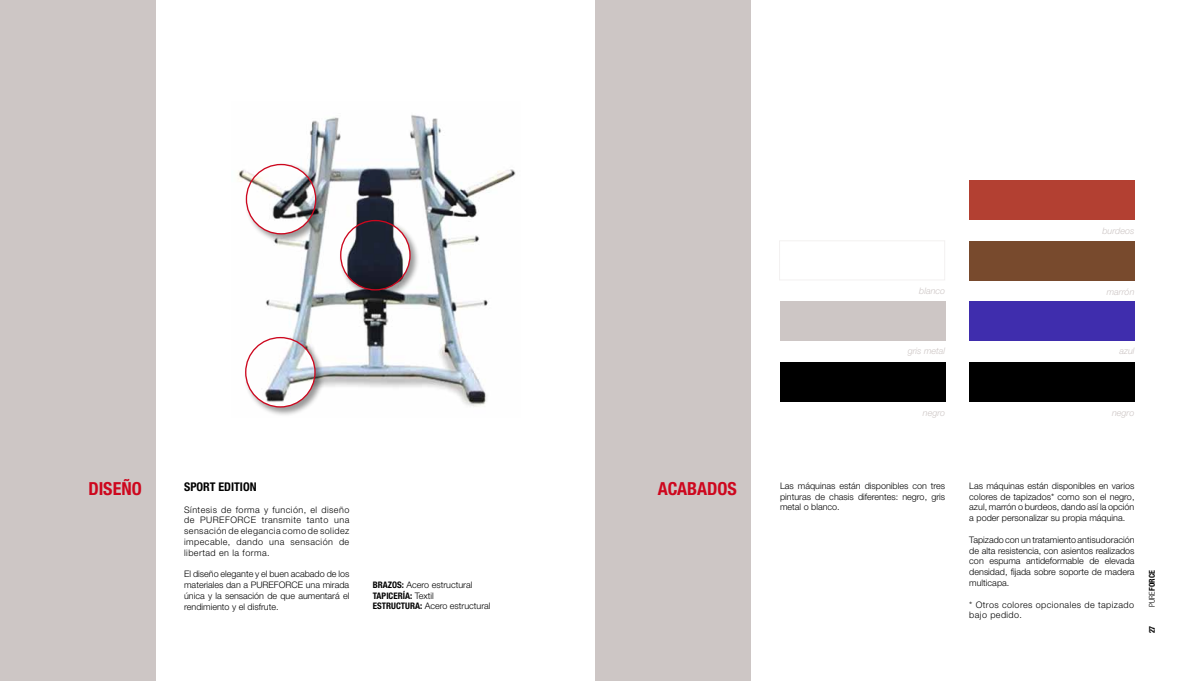
<style>
.page{position:relative;width:1191px;height:681px;background:#fff}
.page>*{position:absolute;margin:0;border:0;box-sizing:border-box;transform-origin:0 0}
.t1{font:700 condensed 18px "Helvetica Neue LT Std";color:#cd071e}
.t2{font:700 condensed 12px "Helvetica Neue LT Std";color:#000}
.t3{font:300 9px/10.8px "Helvetica Neue LT Std";color:#000;text-align:justify}
.t4{font:300 9px/10.8px "Helvetica Neue LT Std";letter-spacing:.045em;color:#000}
.t5{font:italic 300 9px "Helvetica Neue LT Std";color:#cdc6c5}
.t6{font:700 condensed 8px "Helvetica Neue LT Std";color:#000}
.s1{font-weight:700;font-stretch:condensed}
.s2{font-weight:300}
</style>
<div class="page">
<div style="left:595px;top:0;width:156px;height:680px;background:#cdc6c5"></div>
<div style="left:0;top:0;width:156px;height:680px;background:#cdc6c5"></div>
<img style="left:238px;top:115px;width:278px;height:292px">
<div style="left:244px;top:162px;width:82px;height:82px;background:#000;opacity:.4"></div>
<img style="left:246px;top:164px;width:70px;height:70px;border-radius:35px">
<div style="left:246px;top:164px;width:70px;height:70px;border:1px solid #cd071e;border-radius:50%"></div>
<div style="left:338px;top:218px;width:82px;height:82px;background:#000;opacity:.4"></div>
<img style="left:341px;top:220px;width:69px;height:70px;border-radius:35px">
<div style="left:340px;top:220px;width:71px;height:70px;border:1px solid #cd071e;border-radius:50%"></div>
<div style="left:243px;top:335px;width:82px;height:81px;background:#000;opacity:.4"></div>
<img style="left:246px;top:337px;width:69px;height:70px;border-radius:35px">
<div style="left:245px;top:337px;width:71px;height:70px;border:1px solid #cd071e;border-radius:50%"></div>
<div style="left:969px;top:180px;width:165px;height:39px;background:#b34032"></div>
<div style="left:969px;top:241px;width:165px;height:39px;background:#784a2d"></div>
<div style="left:779px;top:240px;width:166px;height:40px;background:#fff;border:1px solid #cdc6c5"></div>
<div style="left:780px;top:301px;width:165px;height:39px;background:#cdc6c5"></div>
<div style="left:969px;top:301px;width:165px;height:39px;background:#3f2dad"></div>
<div style="left:969px;top:362px;width:165px;height:39px;background:#000"></div>
<div style="left:780px;top:362px;width:165px;height:39px;background:#000"></div>
<h1 class="t1" style="left:88px;top:477px;width:55px">DISEÑO</h1>
<h2 class="t2" style="left:184px;top:479px;width:74px">SPORT EDITION</h2>
<p class="t3" style="left:184px;top:503px;width:167px">Síntesis de forma y función, el diseño de PUREFORCE transmite tanto una sensación de elegancia como de solidez impecable, dando una sensación de libertad en la forma.</p>
<p class="t3" style="left:184px;top:568px;width:167px">El diseño elegante y el buen acabado de los materiales dan a PUREFORCE una mirada única y la sensación de que aumentará el rendimiento y el disfrute.</p>
<p class="t3" style="left:373px;top:578px;width:119px;text-align:left"><span class="s1">BRAZOS:</span> Acero estructural<br><span class="s1">TAPICERÍA:</span> Textil<br><span class="s1">ESTRUCTURA:</span> Acero estructural</p>
<p class="t5" style="left:1102px;top:225px;width:34px">burdeos</p>
<p class="t5" style="left:919px;top:285px;width:28px">blanco</p>
<p class="t5" style="left:1106px;top:286px;width:29px">marrón</p>
<p class="t5" style="left:907px;top:345px;width:39px">gris metal</p>
<p class="t5" style="left:1119px;top:346px;width:17px">azul</p>
<p class="t5" style="left:923px;top:407px;width:24px">negro</p>
<p class="t5" style="left:1112px;top:407px;width:24px">negro</p>
<h1 class="t1" style="left:658px;top:477px;width:81px">ACABADOS</h1>
<p class="t3" style="left:780px;top:479px;width:167px">Las máquinas están disponibles con tres pinturas de chasis diferentes: negro, gris metal o blanco.</p>
<p class="t3" style="left:969px;top:479px;width:167px">Las máquinas están disponibles en varios colores de tapizados* como son el negro, azul, marrón o burdeos, dando así la opción a poder personalizar su propia máquina.</p>
<p class="t3" style="left:969px;top:533px;width:167px">Tapizado con un tratamiento antisudoración de alta resistencia, con asientos realizados con espuma antideformable de elevada densidad, fijada sobre soporte de madera multicapa.</p>
<p class="t4" style="left:969px;top:598px;width:166px">* Otros colores opcionales de tapizado bajo pedido.</p>
<p class="t6" style="left:1147px;top:606px;width:38px;rotate:-90deg"><span class="s2">PURE</span>FORCE</p>
<p class="t6" style="left:1147px;top:633px;width:9px;rotate:-90deg">27</p>
</div>
